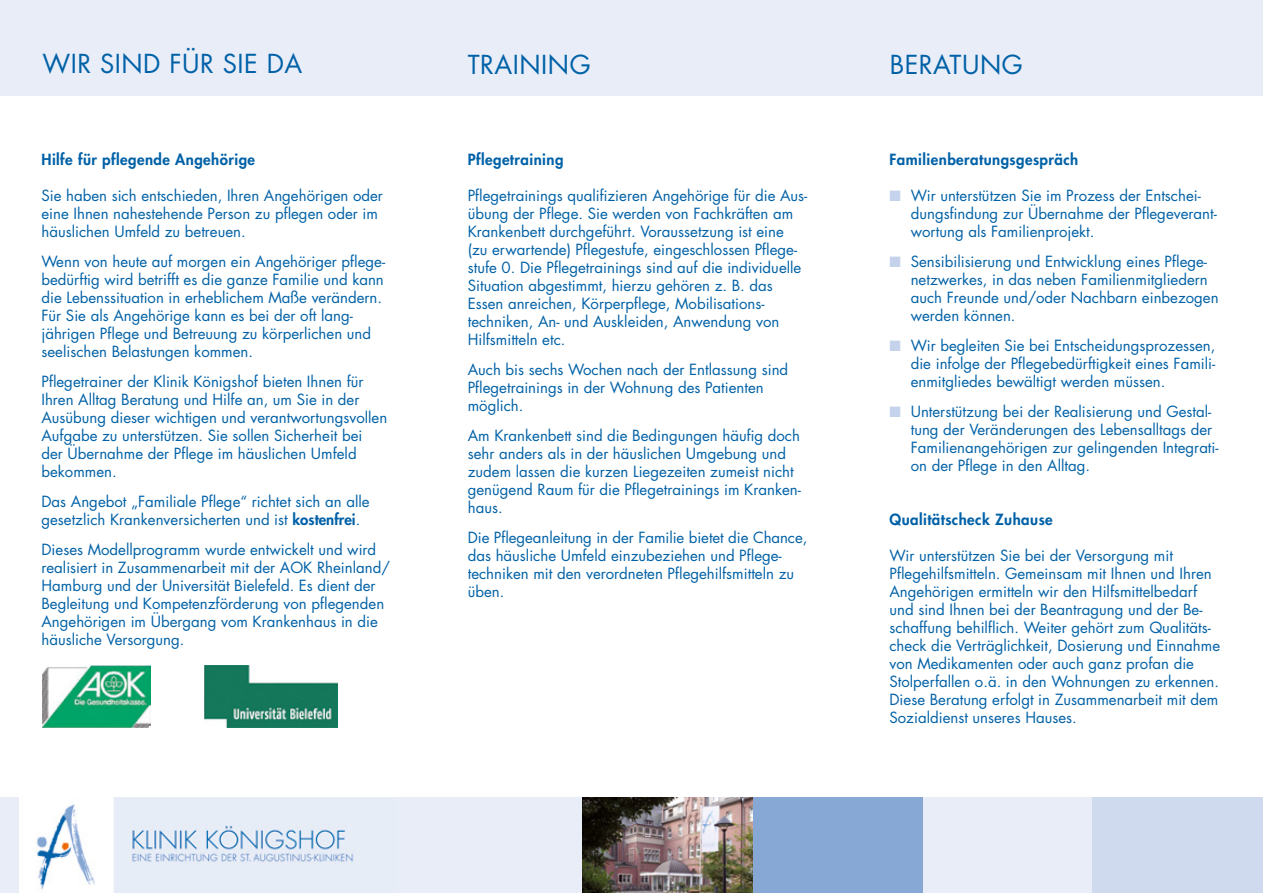
<style>
.page{position:relative;width:1263px;height:893px;background:#fff}
.page>*{position:absolute;margin:0;border:0;box-sizing:border-box;transform-origin:0 0}
.t1{font:25.5px "Futura";letter-spacing:.02em;color:#0061a7}
.t2{font:15px/18px "Futura";color:#0061a7}
.t3{font:800 15px "Futura";letter-spacing:.03em;color:#0061a7}
.s1{font-weight:800}
.s2{color:#c5d2eb}
</style>
<div class="page">
<div style="left:0;top:797px;width:1263px;height:96px;background:#e8edf8"></div>
<div style="left:0;top:0;width:1263px;height:96px;background:#e8edf8"></div>
<div style="left:19px;top:795px;width:95px;height:98px;background:#fff"></div>
<img style="left:36px;top:804px;width:318px;height:87px">
<div style="left:1093px;top:797px;width:170px;height:96px;background:#d0daef"></div>
<div style="left:753px;top:797px;width:170px;height:96px;background:#87a8d4"></div>
<img style="left:583px;top:797px;width:170px;height:96px">
<img style="left:42px;top:666px;width:108px;height:61px">
<img style="left:204px;top:665px;width:133px;height:62px">
<h1 class="t1" style="left:43px;top:46px;width:261px">WIR SIND FÜR SIE DA</h1>
<h1 class="t1" style="left:468px;top:47px;width:124px">TRAINING</h1>
<h1 class="t1" style="left:890px;top:47px;width:134px">BERATUNG</h1>
<p class="t3" style="left:41px;top:149px;width:215px">Hilfe für pflegende Angehörige</p>
<p class="t2" style="left:41px;top:186px;width:343px">Sie haben sich entschieden, Ihren Angehörigen oder eine Ihnen nahestehende Person zu pflegen oder im häuslichen Umfeld zu betreuen.</p>
<p class="t2" style="left:41px;top:252px;width:345px">Wenn von heute auf morgen ein Angehöriger pflege&shy;bedürftig wird betrifft es die ganze Familie und kann die Lebenssituation in erheblichem Maße verändern.<br>Für Sie als Angehörige kann es bei der oft lang&shy;jährigen Pflege und Betreuung zu körperlichen und seelischen Belastungen kommen.</p>
<p class="t2" style="left:41px;top:372px;width:347px">Pflegetrainer der Klinik Königshof bieten Ihnen für Ihren Alltag Beratung und Hilfe an, um Sie in der Ausübung dieser wichtigen und verantwortungsvollen Aufgabe zu unterstützen. Sie sollen Sicherheit bei der Übernahme der Pflege im häuslichen Umfeld bekommen.</p>
<p class="t2" style="left:41px;top:492px;width:330px">Das Angebot „Familiale Pflege“ richtet sich an alle gesetzlich Krankenversicherten und ist <span class="s1">kostenfrei</span>.</p>
<p class="t2" style="left:41px;top:540px;width:350px">Dieses Modellprogramm wurde entwickelt und wird realisiert in Zusammenarbeit mit der AOK Rheinland/ Hamburg und der Universität Bielefeld. Es dient der Begleitung und Kompetenzförderung von pflegenden Angehörigen im Übergang vom Krankenhaus in die häusliche Versorgung.</p>
<p class="t3" style="left:468px;top:149px;width:97px">Pflegetraining</p>
<p class="t2" style="left:468px;top:186px;width:341px">Pflegetrainings qualifizieren Angehörige für die Aus&shy;übung der Pflege. Sie werden von Fachkräften am Krankenbett durchgeführt. Voraussetzung ist eine (zu erwartende) Pflegestufe, eingeschlossen Pflege&shy;stufe 0. Die Pflegetrainings sind auf die individuelle Situation abgestimmt, hierzu gehören z. B. das Essen anreichen, Körperpflege, Mobilisations&shy;techniken, An- und Auskleiden, Anwendung von Hilfsmitteln etc.</p>
<p class="t2" style="left:468px;top:360px;width:322px">Auch bis sechs Wochen nach der Entlassung sind<br>Pflegetrainings in der Wohnung des Patienten möglich.</p>
<p class="t2" style="left:468px;top:426px;width:335px">Am Krankenbett sind die Bedingungen häufig doch sehr anders als in der häuslichen Umgebung und zudem lassen die kurzen Liegezeiten zumeist nicht genügend Raum für die Pflegetrainings im Kranken&shy;haus.</p>
<p class="t2" style="left:468px;top:528px;width:341px">Die Pflegeanleitung in der Familie bietet die Chance, das häusliche Umfeld einzubeziehen und Pflege&shy;techniken mit den verordneten Pflegehilfsmitteln zu üben.</p>
<p class="t3" style="left:889px;top:149px;width:190px">Familienberatungsgespräch</p>
<p class="t2" style="left:911px;top:186px;width:308px;text-indent:-21px"><span class="s2">■</span> Wir unterstützen Sie im Prozess der Entschei&shy;dungsfindung zur Übernahme der Pflegeverant&shy;wortung als Familienprojekt.</p>
<p class="t2" style="left:911px;top:252px;width:309px;text-indent:-21px"><span class="s2">■</span> Sensibilisierung und Entwicklung eines Pflege&shy;netzwerkes, in das neben Familienmitgliedern auch Freunde und/oder Nachbarn einbezogen werden können.</p>
<p class="t2" style="left:911px;top:336px;width:306px;text-align:justify;text-indent:-21px"><span class="s2">■</span> Wir begleiten Sie bei Entscheidungsprozessen, die infolge der Pflegebedürftigkeit eines Famili&shy;enmitgliedes bewältigt werden müssen.</p>
<p class="t2" style="left:911px;top:402px;width:309px;text-indent:-21px"><span class="s2">■</span> Unterstützung bei der Realisierung und Gestal&shy;tung der Veränderungen des Lebensalltags der Familienangehörigen zur gelingenden Integrati&shy;on der Pflege in den Alltag.</p>
<p class="t3" style="left:889px;top:509px;width:165px">Qualitätscheck Zuhause</p>
<p class="t2" style="left:889px;top:546px;width:332px">Wir unterstützen Sie bei der Versorgung mit Pflegehilfsmitteln. Gemeinsam mit Ihnen und Ihren Angehörigen ermitteln wir den Hilfsmittelbedarf und sind Ihnen bei der Beantragung und der Be&shy;schaffung behilflich. Weiter gehört zum Qualitäts&shy;check die Verträglichkeit, Dosierung und Einnahme von Medikamenten oder auch ganz profan die Stolperfallen o.ä. in den Wohnungen zu erkennen.<br>Diese Beratung erfolgt in Zusammenarbeit mit dem Sozialdienst unseres Hauses.</p>
</div>
